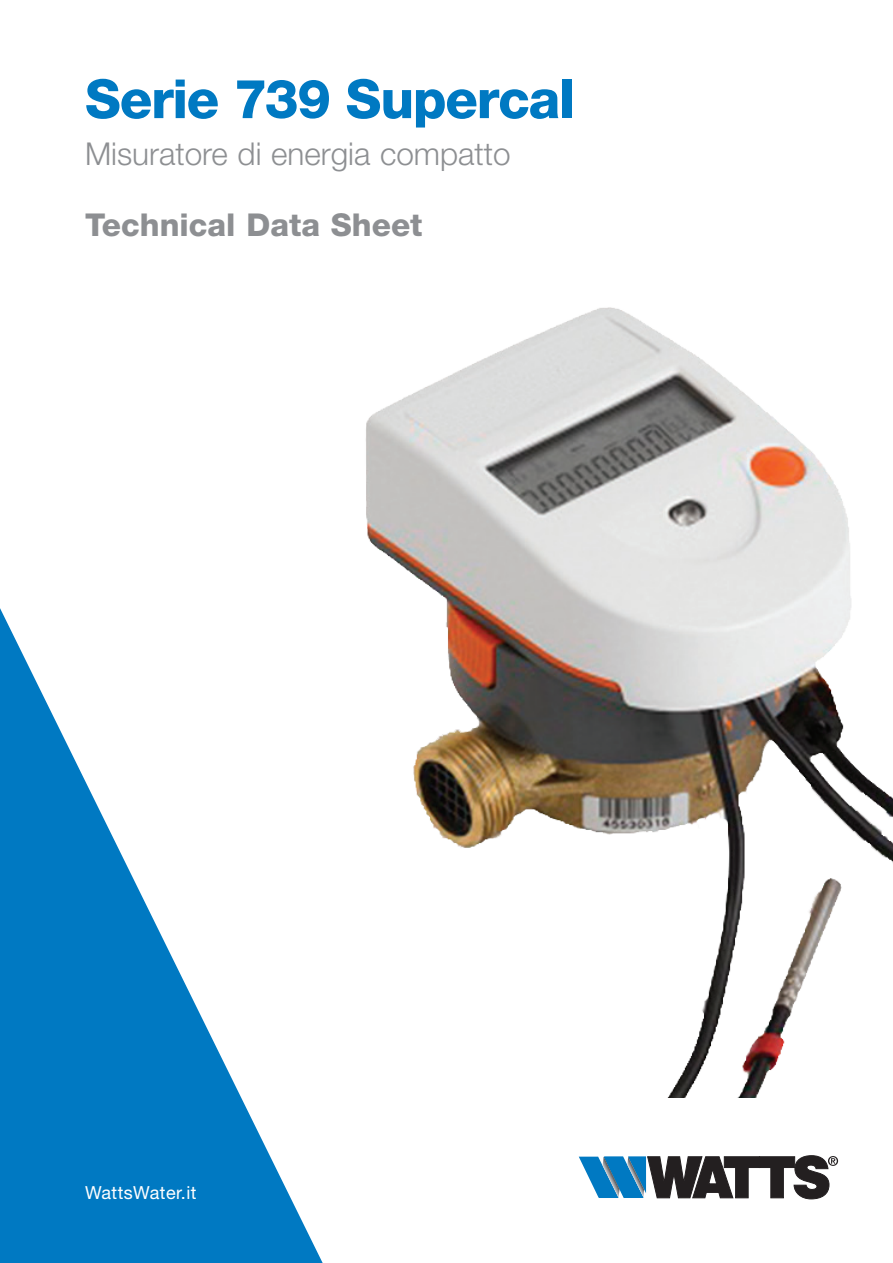
<style>
.page{position:relative;width:893px;height:1263px;background:#fff}
.page>*{position:absolute;margin:0;border:0;box-sizing:border-box;transform-origin:0 0}
.Headline_1__color_va{font:800 54px "Helvetica Neue LT Std";letter-spacing:-.025em;color:#0079c2}
.t1{font:300 31.5px "Helvetica Neue LT Std";color:#8d8f92}
.t2{font:800 31.5px "Helvetica Neue LT Std";color:#8d8f92}
.t3{font:18px "Helvetica Neue LT Std";letter-spacing:.025em;color:#fff}
</style>
<div class="page">
<svg style="left:579px;top:1155px;width:259px;height:44px"></svg>
<svg style="left:0;top:608px;width:323px;height:655px;fill:#0079c2"></svg>
<img style="left:295px;top:307px;width:598px;height:790px">
<p class="Headline_1__color_va" style="left:85px;top:67px;width:491px">Serie 739 Supercal</p>
<p class="t1" style="left:85px;top:134px;width:427px">Misuratore di energia compatto</p>
<p class="t2" style="left:85px;top:206px;width:339px">Technical Data Sheet</p>
<p class="t3" style="left:85px;top:1182px;width:113px">WattsWater.it</p>
</div>
